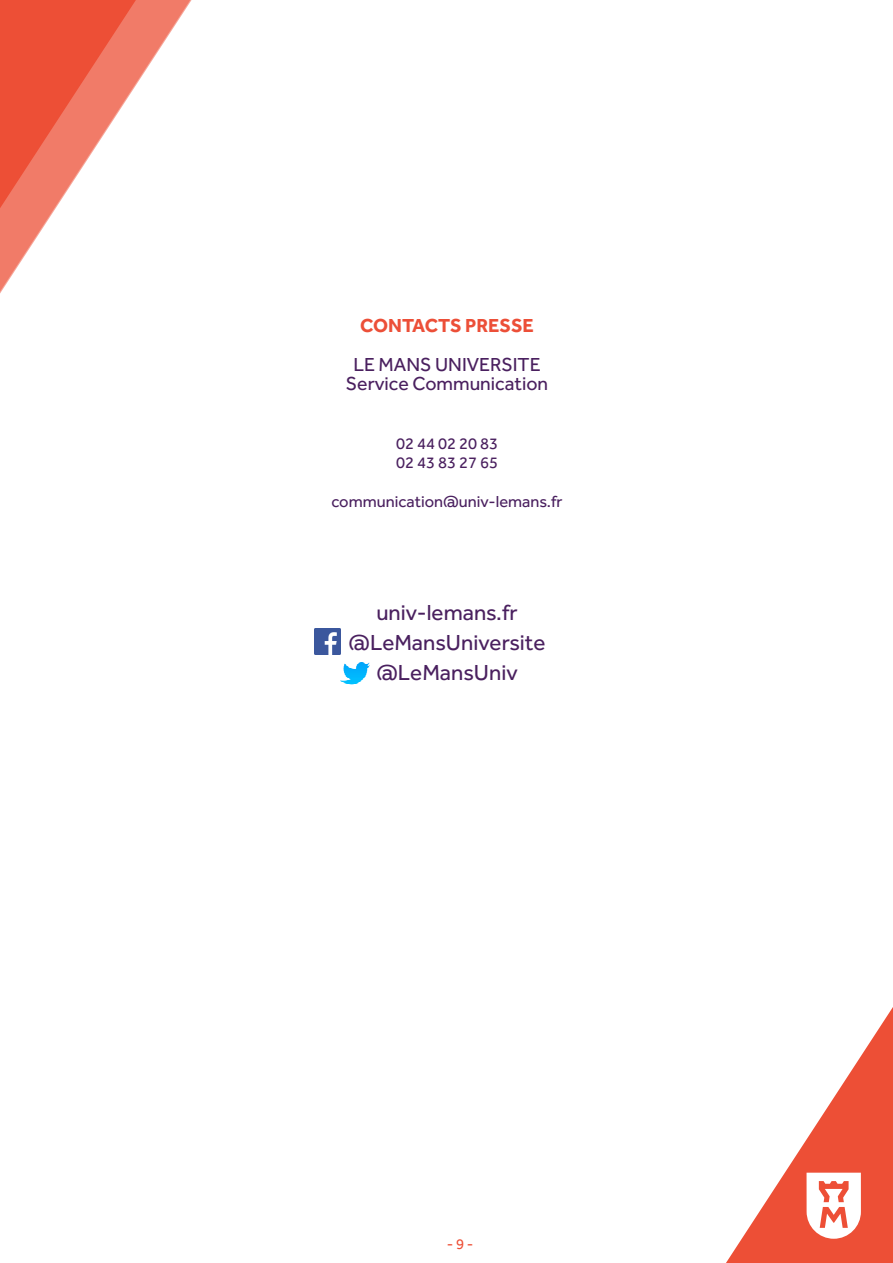
<style>
.page{position:relative;width:893px;height:1263px;background:#fff}
.page>*{position:absolute;margin:0;border:0;box-sizing:border-box;transform-origin:0 0}
.t1{font:22.5px "Effra";color:#4a205f}
.t2{font:19.5px "Effra";color:#4a205f}
.t3{font:700 19.5px "Effra";color:#ec4f38}
.t4{font:16.5px "Effra";color:#4a205f}
.t5{font:15px "Effra";color:#ed4f36}
</style>
<div class="page">
<svg style="left:726px;top:1007px;width:167px;height:256px"></svg>
<svg style="left:806px;top:1173px;width:55px;height:66px"></svg>
<svg style="left:0;top:0;width:192px;height:294px"></svg>
<svg style="left:0;top:0;width:149px;height:240px"></svg>
<img style="left:315px;top:629px;width:25px;height:25px">
<img style="left:340px;top:663px;width:30px;height:22px">
<p class="t3" style="left:360px;top:313px;width:175px">CONTACTS PRESSE</p>
<p class="t2" style="left:353px;top:353px;width:189px">LE MANS UNIVERSITE</p>
<p class="t2" style="left:346px;top:372px;width:204px">Service Communication</p>
<p class="t4" style="left:396px;top:434px;width:103px">02 44 02 20 83</p>
<p class="t4" style="left:396px;top:453px;width:103px">02 43 83 27 65</p>
<p class="t4" style="left:332px;top:492px;width:232px">communication@univ-lemans.fr</p>
<p class="t1" style="left:376px;top:599px;width:143px">univ-lemans.fr</p>
<p class="t1" style="left:348px;top:629px;width:199px">@LeMansUniversite</p>
<p class="t1" style="left:376px;top:659px;width:143px">@LeMansUniv</p>
<p class="t5" style="left:447px;top:1235px;width:28px">- 9 -</p>
</div>
